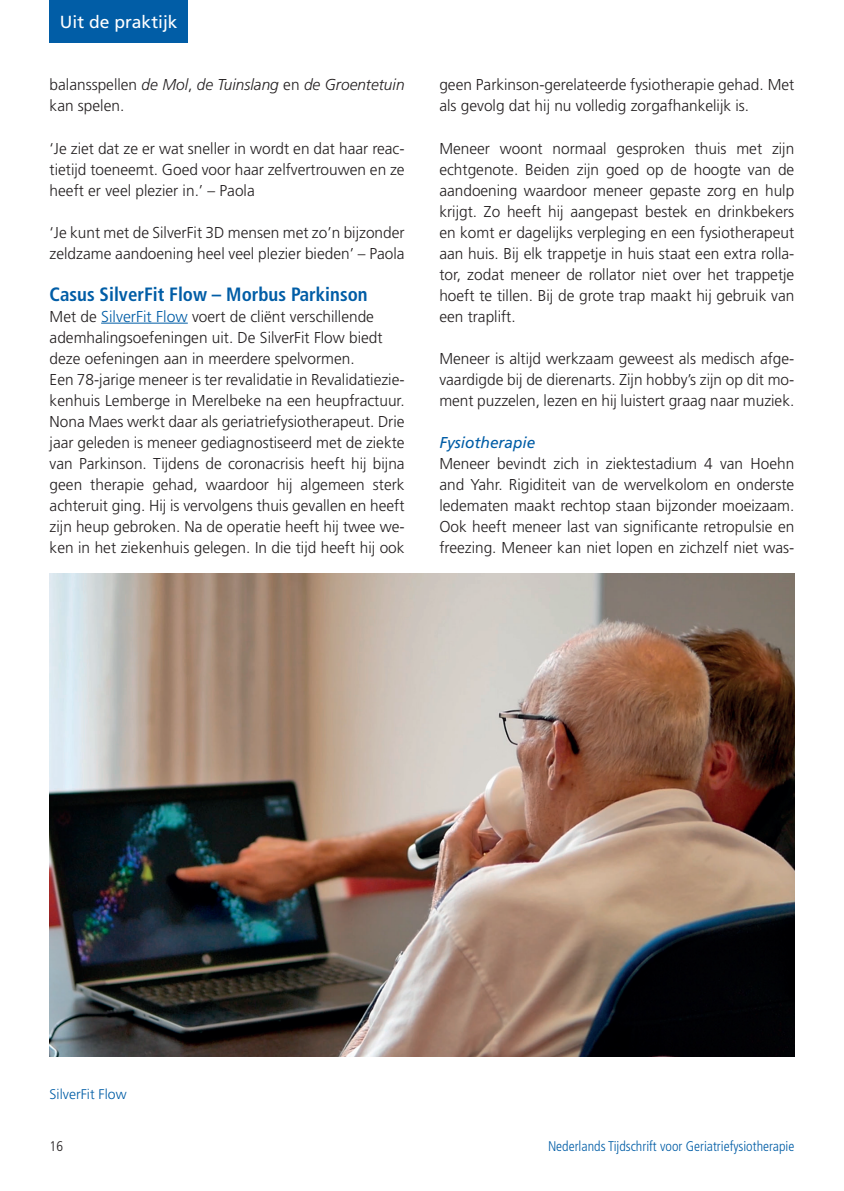
<style>
.page{position:relative;width:844px;height:1191px;background:#fff}
.page>*{position:absolute;margin:0;border:0;box-sizing:border-box;transform-origin:0 0}
.t1{font:700 condensed 19.25px "Frutiger LT Std";color:#015da6}
.t2{font:17.5px "Frutiger LT Std";color:#fff}
.t3{font:300 15.75px/21px "Frutiger LT Std";color:#231f20;text-align:justify}
.t4{font:italic 300 15.75px/21px "Frutiger LT Std";color:#231f20}
.t5{font:italic 15.75px "Frutiger LT Std";color:#015da6}
.t6{font:300 condensed 14px "Frutiger LT Std";color:#015da6}
.t7{font:300 14px "Frutiger LT Std";color:#015da6}
.t8{font:300 condensed 14px "Frutiger LT Std";color:#231f20}
.s1{font-style:normal}
.s2{color:#015da6}
</style>
<div class="page">
<div style="left:50px;top:0;width:138px;height:42px;background:#015da6"></div>
<hr style="left:101px;top:323px;width:87px;height:1px;background:#015da6">
<img style="left:50px;top:573px;width:744px;height:483px">
<p class="t2" style="left:60px;top:12px;width:119px">Uit de praktijk</p>
<p class="t4" style="left:50px;top:75px;width:356px"><span class="s1">balansspellen</span> de Mol<span class="s1">,</span> de Tuinslang <span class="s1">en</span> de Groentetuin <span class="s1">kan spelen.</span></p>
<p class="t3" style="left:50px;top:138px;width:356px">‘Je ziet dat ze er wat sneller in wordt en dat haar reac&shy;tietijd toeneemt. Goed voor haar zelfvertrouwen en ze heeft er veel plezier in.’ – Paola</p>
<p class="t3" style="left:50px;top:222px;width:356px">‘Je kunt met de SilverFit 3D mensen met zo’n bijzonder zeldzame aandoening heel veel plezier bieden’ – Paola</p>
<p class="t1" style="left:50px;top:282px;width:319px">Casus SilverFit Flow – Morbus Parkinson</p>
<p class="t3" style="left:50px;top:306px;width:356px;text-align:left">Met de <span class="s2">SilverFit Flow</span> voert de cliënt verschillende ademhalingsoefeningen uit. De SilverFit Flow biedt deze oefeningen aan in meerdere spelvormen.<br>Een 78-jarige meneer is ter revalidatie in Revalidatiezie&shy;kenhuis Lemberge in Merelbeke na een heupfractuur.<br>Nona Maes werkt daar als geriatriefysiotherapeut. Drie jaar geleden is meneer gediagnostiseerd met de ziekte van Parkinson. Tijdens de coronacrisis heeft hij bijna geen therapie gehad, waardoor hij algemeen sterk achteruit ging. Hij is vervolgens thuis gevallen en heeft zijn heup gebroken. Na de operatie heeft hij twee we&shy;ken in het ziekenhuis gelegen. In die tijd heeft hij ook</p>
<p class="t3" style="left:439px;top:75px;width:356px">geen Parkinson-gerelateerde fysiotherapie gehad. Met als gevolg dat hij nu volledig zorgafhankelijk is.</p>
<p class="t3" style="left:439px;top:138px;width:356px">Meneer woont normaal gesproken thuis met zijn echtgenote. Beiden zijn goed op de hoogte van de aandoening waardoor meneer gepaste zorg en hulp krijgt. Zo heeft hij aangepast bestek en drinkbekers en komt er dagelijks verpleging en een fysiotherapeut aan huis. Bij elk trappetje in huis staat een extra rolla&shy;tor, zodat meneer de rollator niet over het trappetje hoeft te tillen. Bij de grote trap maakt hij gebruik van een traplift.</p>
<p class="t3" style="left:439px;top:348px;width:356px">Meneer is altijd werkzaam geweest als medisch afge&shy;vaardigde bij de dierenarts. Zijn hobby’s zijn op dit mo&shy;ment puzzelen, lezen en hij luistert graag naar muziek.</p>
<p class="t5" style="left:439px;top:433px;width:98px">Fysiotherapie</p>
<p class="t3" style="left:439px;top:453px;width:356px">Meneer bevindt zich in ziektestadium 4 van Hoehn and Yahr. Rigiditeit van de wervelkolom en onderste ledematen maakt rechtop staan bijzonder moeizaam.<br>Ook heeft meneer last van significante retropulsie en freezing. Meneer kan niet lopen en zichzelf niet was-</p>
<p class="t7" style="left:50px;top:1086px;width:78px">SilverFit Flow</p>
<p class="t8" style="left:50px;top:1138px;width:15px">16</p>
<p class="t6" style="left:548px;top:1138px;width:248px">Nederlands Tijdschrift voor Geriatriefysiotherapie</p>
</div>
